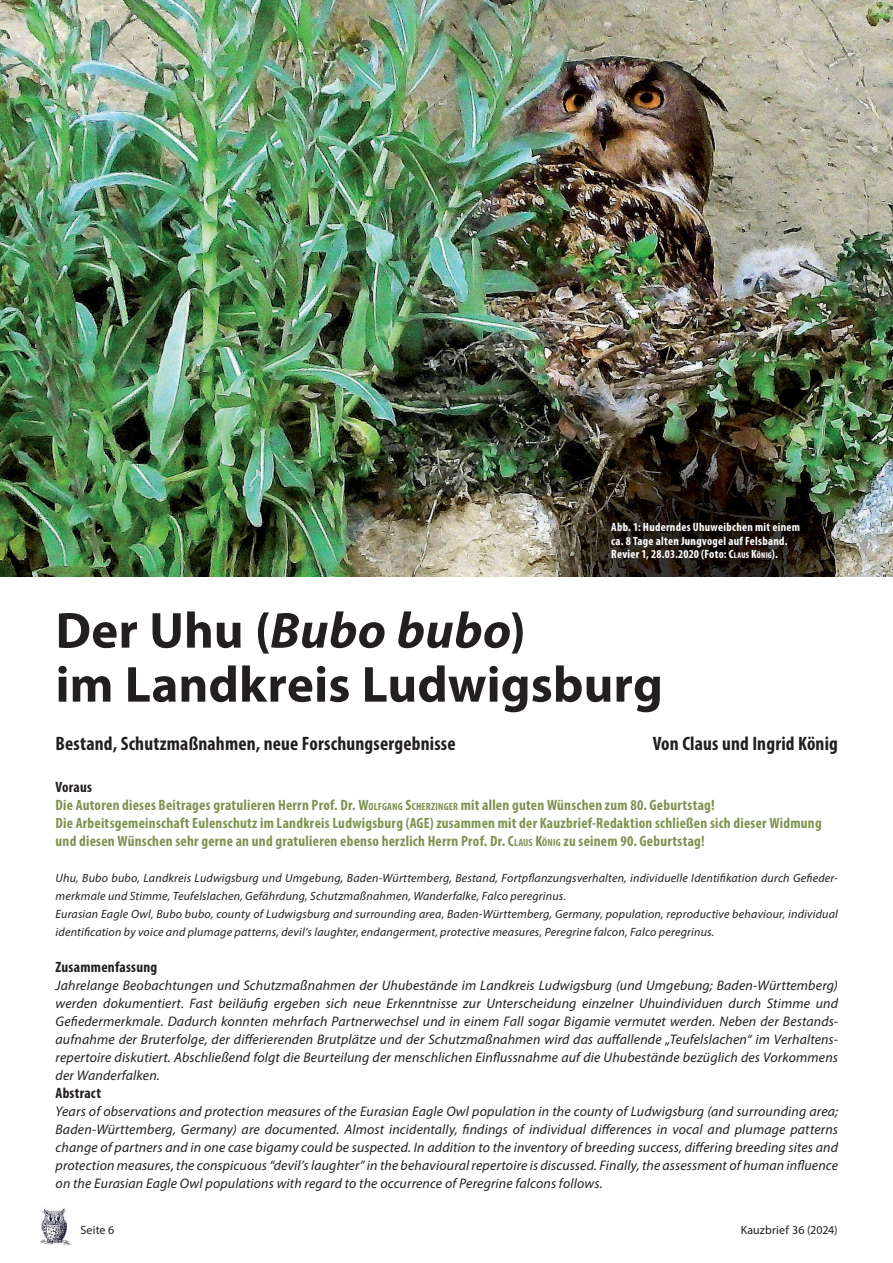
<style>
.page{position:relative;width:893px;height:1263px;background:#fff}
.page>*{position:absolute;margin:0;border:0;box-sizing:border-box;transform-origin:0 0}
.t1{font:700 51px/54px "Myriad Pro";color:#231f20}
.t2{font:700 condensed 19.5px "Myriad Pro";letter-spacing:.01em;color:#231f20}
.t3{font:700 condensed 15px/18px "Myriad Pro";letter-spacing:.02em;color:#809251}
.t4{font:700 condensed 15px "Myriad Pro";letter-spacing:.015em;color:#231f20}
.t5{font:italic 13.8px/18px "Myriad Pro";letter-spacing:.01em;color:#231f20;text-align:justify}
.t6{font:italic 12px/18px "Myriad Pro";letter-spacing:.015em;color:#231f20}
.t7{font:700 condensed 12px/13.5px "Myriad Pro";letter-spacing:.025em;color:#fff}
.t8{font:12px "Myriad Pro";letter-spacing:.01em;color:#231f20}
.s1{font-style:inherit}
.s2{font-size:8.4px}
.s3{font-style:italic}
.s4{color:#231f20}
.s5{font-size:10.5px}
</style>
<div class="page">
<img style="left:40px;top:1208px;width:31px;height:38px">
<img style="left:0;top:0;width:893px;height:576px">
<p class="t7" style="left:611px;top:520px;width:190px">Abb. 1: Huderndes Uhuweibchen mit einem ca. 8 Tage alten Jungvogel auf Felsband.<br>Revier 1, 28.03.2020 (Foto: <span class="s1">C</span><span class="s2">LAUS</span> <span class="s1">K</span><span class="s2">ÖNIG</span>).</p>
<h1 class="t1" style="left:56px;top:602px;width:609px">Der Uhu (<span class="s3">Bubo bubo</span>)<br>im Landkreis Ludwigsburg</h1>
<h2 class="t2" style="left:56px;top:731px;width:402px">Bestand, Schutzmaßnahmen, neue Forschungsergebnisse</h2>
<h2 class="t2" style="left:653px;top:731px;width:187px">Von Claus und Ingrid König</h2>
<p class="t3" style="left:56px;top:778px;width:768px"><span class="s4">Voraus<br></span>Die Autoren dieses Beitrages gratulieren Herrn Prof. Dr. <span class="s1">W</span><span class="s5">OLFGANG</span> <span class="s1">S</span><span class="s5">CHERZINGER</span> mit allen guten Wünschen zum 80. Geburtstag!<br>Die Arbeitsgemeinschaft Eulenschutz im Landkreis Ludwigsburg (AGE) zusammen mit der Kauzbrief-Redaktion schließen sich dieser Widmung und diesen Wünschen sehr gerne an und gratulieren ebenso herzlich Herrn Prof. Dr. <span class="s1">C</span><span class="s5">LAUS</span> <span class="s1">K</span><span class="s5">ÖNIG</span> zu seinem 90. Geburtstag!</p>
<p class="t6" style="left:56px;top:869px;width:784px">Uhu, Bubo bubo, Landkreis Ludwigsburg und Umgebung, Baden-Württemberg, Bestand, Fortpflanzungsverhalten, individuelle Identifikation durch Gefieder&shy;merkmale und Stimme, Teufelslachen, Gefährdung, Schutzmaßnahmen, Wanderfalke, Falco peregrinus.<br>Eurasian Eagle Owl, Bubo bubo, county of Ludwigsburg and surrounding area, Baden-Württemberg, Germany, population, reproductive behaviour, individual identification by voice and plumage patterns, devil’s laughter, endangerment, protective measures, Peregrine falcon, Falco peregrinus.</p>
<p class="t4" style="left:56px;top:958px;width:103px">Zusammenfassung</p>
<p class="t5" style="left:56px;top:976px;width:784px">Jahrelange Beobachtungen und Schutzmaßnahmen der Uhubestände im Landkreis Ludwigsburg (und Umgebung; Baden-Württemberg) werden dokumentiert. Fast beiläufig ergeben sich neue Erkenntnisse zur Unterscheidung einzelner Uhuindividuen durch Stimme und Gefiedermerkmale. Dadurch konnten mehrfach Partnerwechsel und in einem Fall sogar Bigamie vermutet werden. Neben der Bestands&shy;aufnahme der Bruterfolge, der differierenden Brutplätze und der Schutzmaßnahmen wird das auffallende „Teufelslachen“ im Verhaltens&shy;repertoire diskutiert. Abschließend folgt die Beurteilung der menschlichen Einflussnahme auf die Uhubestände bezüglich des Vorkommens der Wanderfalken.</p>
<p class="t4" style="left:56px;top:1084px;width:47px">Abstract</p>
<p class="t5" style="left:56px;top:1102px;width:784px">Years of observations and protection measures of the Eurasian Eagle Owl population in the county of Ludwigsburg (and surrounding area; Baden-Württemberg, Germany) are documented. Almost incidentally, findings of individual differences in vocal and plumage patterns change of partners and in one case bigamy could be suspected. In addition to the inventory of breeding success, differing breeding sites and protection measures, the conspicuous “devil’s laughter” in the behavioural repertoire is discussed. Finally, the assessment of human influence on the Eurasian Eagle Owl populations with regard to the occurrence of Peregrine falcons follows.</p>
<p class="t8" style="left:81px;top:1222px;width:35px">Seite 6</p>
<p class="t8" style="left:741px;top:1222px;width:99px">Kauzbrief 36 (2024)</p>
</div>
